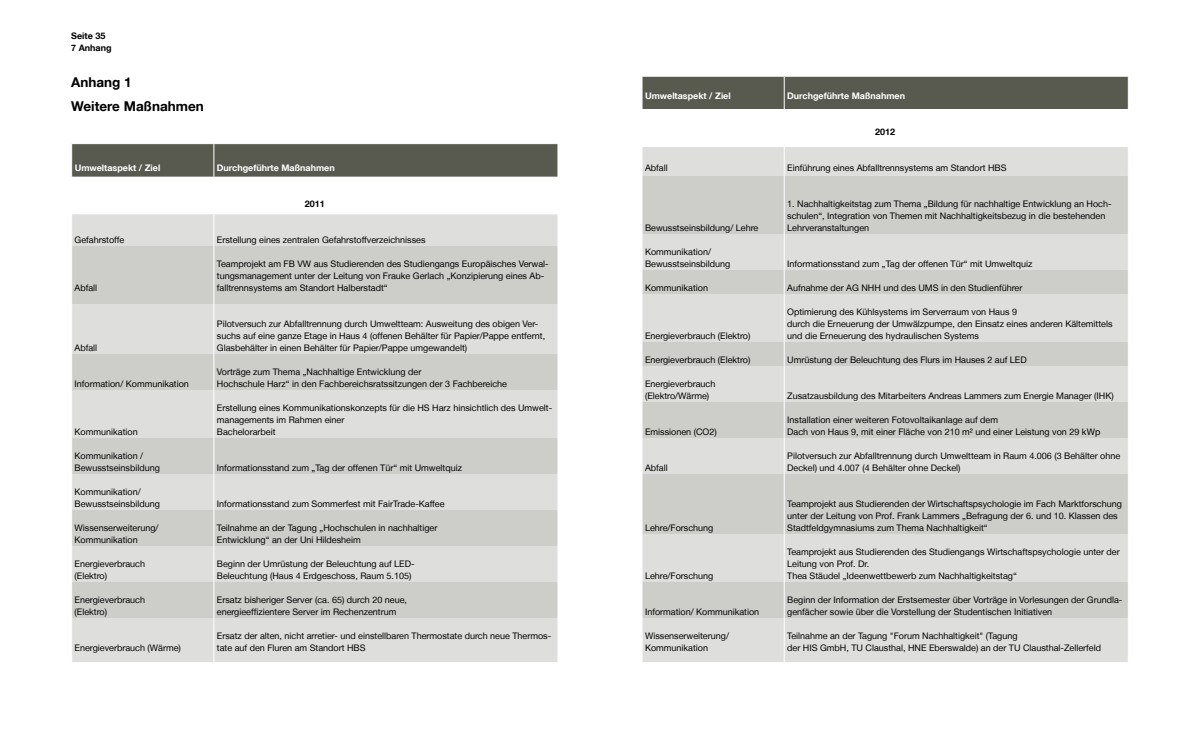
<style>
.page{position:relative;width:1200px;height:750px;background:#fff}
.page>*{position:absolute;margin:0;border:0;box-sizing:border-box;transform-origin:0 0}
.t1{font:700 13.5px/24px "Helvetica Neue LT";color:#000}
.t2{font:9px/12px "Helvetica Neue LT";color:#000}
.t3{font:700 9px "Helvetica Neue LT";color:#fff}
.t4{font:9px/12px "Helvetica Neue LT";color:#020203}
.t5{font:700 9px/12px "Helvetica Neue LT";color:#000}
</style>
<div class="page">
<div style="left:72px;top:144px;width:486px;height:33px;background:#58594f"></div>
<div style="left:72px;top:214px;width:486px;height:448px;background:#dededc"></div>
<svg style="left:72px;top:246px;width:486px;height:372px;background:#d4d4d2"></svg>
<hr style="left:214px;top:144px;width:1px;height:33px;background:#fff">
<hr style="left:214px;top:214px;width:1px;height:32px;background:#fff">
<hr style="left:214px;top:246px;width:1px;height:58px;background:#fff">
<hr style="left:214px;top:304px;width:1px;height:50px;background:#fff">
<hr style="left:214px;top:354px;width:1px;height:36px;background:#fff">
<hr style="left:214px;top:390px;width:1px;height:48px;background:#fff">
<hr style="left:214px;top:438px;width:1px;height:36px;background:#fff">
<hr style="left:214px;top:474px;width:1px;height:36px;background:#fff">
<hr style="left:214px;top:510px;width:1px;height:36px;background:#fff">
<hr style="left:214px;top:546px;width:1px;height:36px;background:#fff">
<hr style="left:214px;top:582px;width:1px;height:36px;background:#fff">
<hr style="left:214px;top:618px;width:1px;height:44px;background:#fff">
<div style="left:643px;top:77px;width:485px;height:32px;background:#58594f"></div>
<div style="left:643px;top:147px;width:485px;height:515px;background:#dededc"></div>
<svg style="left:643px;top:176px;width:485px;height:442px;background:#d4d4d2"></svg>
<hr style="left:784px;top:77px;width:1px;height:32px;background:#fff">
<svg style="left:784px;top:147px;width:1px;height:29px"></svg>
<hr style="left:784px;top:176px;width:1px;height:58px;background:#fff">
<hr style="left:784px;top:234px;width:1px;height:36px;background:#fff">
<svg style="left:784px;top:270px;width:1px;height:24px"></svg>
<hr style="left:784px;top:294px;width:1px;height:48px;background:#fff">
<svg style="left:784px;top:342px;width:1px;height:24px"></svg>
<hr style="left:784px;top:366px;width:1px;height:36px;background:#fff">
<hr style="left:784px;top:402px;width:1px;height:36px;background:#fff">
<hr style="left:784px;top:438px;width:1px;height:36px;background:#fff">
<hr style="left:784px;top:474px;width:1px;height:60px;background:#fff">
<hr style="left:784px;top:534px;width:1px;height:48px;background:#fff">
<hr style="left:784px;top:582px;width:1px;height:36px;background:#fff">
<hr style="left:784px;top:618px;width:1px;height:44px;background:#fff">
<svg style="left:642px;top:147px;width:1px;height:29px"></svg>
<svg style="left:642px;top:270px;width:1px;height:24px"></svg>
<svg style="left:642px;top:342px;width:1px;height:24px"></svg>
<p class="t5" style="left:71px;top:30px;width:42px">Seite 35<br>7 Anhang</p>
<h1 class="t1" style="left:71px;top:70px;width:134px">Anhang 1<br>Weitere Maßnahmen</h1>
<p class="t3" style="left:75px;top:162px;width:87px">Umweltaspekt / Ziel</p>
<p class="t3" style="left:217px;top:162px;width:119px">Durchgeführte Maßnahmen</p>
<p class="t5" style="left:305px;top:198px;width:22px">2011</p>
<p class="t2" style="left:75px;top:234px;width:51px">Gefahrstoffe</p>
<p class="t2" style="left:217px;top:234px;width:210px">Erstellung eines zentralen Gefahrstoffverzeichnisses</p>
<p class="t2" style="left:75px;top:282px;width:24px">Abfall</p>
<p class="t2" style="left:217px;top:258px;width:333px">Teamprojekt am FB VW aus Studierenden des Studiengangs Europäisches Verwal&shy;tungsmanagement unter der Leitung von Frauke Gerlach „Konzipierung eines Ab&shy;falltrennsystems am Standort Halberstadt“</p>
<p class="t2" style="left:75px;top:342px;width:24px">Abfall</p>
<p class="t2" style="left:217px;top:318px;width:330px">Pilotversuch zur Abfalltrennung durch Umweltteam: Ausweitung des obigen Ver&shy;suchs auf eine ganze Etage in Haus 4 (offenen Behälter für Papier/Pappe entfernt,<br>Glasbehälter in einen Behälter für Papier/Pappe umgewandelt)</p>
<p class="t2" style="left:75px;top:378px;width:116px">Information/ Kommunikation</p>
<p class="t2" style="left:217px;top:366px;width:292px">Vorträge zum Thema „Nachhaltige Entwicklung der<br>Hochschule Harz“ in den Fachbereichsratssitzungen der 3 Fachbereiche</p>
<p class="t2" style="left:75px;top:426px;width:65px">Kommunikation</p>
<p class="t2" style="left:217px;top:402px;width:337px">Erstellung eines Kommunikationskonzepts für die HS Harz hinsichtlich des Umwelt&shy;managements im Rahmen einer<br>Bachelorarbeit</p>
<p class="t4" style="left:75px;top:450px;width:87px">Kommunikation /<br>Bewusstseinsbildung</p>
<p class="t2" style="left:217px;top:462px;width:247px">Informationsstand zum „Tag der offenen Tür“ mit Umweltquiz</p>
<p class="t2" style="left:75px;top:486px;width:87px">Kommunikation/<br>Bewusstseinsbildung</p>
<p class="t2" style="left:217px;top:498px;width:229px">Informationsstand zum Sommerfest mit FairTrade-Kaffee</p>
<p class="t2" style="left:75px;top:522px;width:85px">Wissenserweiterung/<br>Kommunikation</p>
<p class="t2" style="left:217px;top:522px;width:222px">Teilnahme an der Tagung „Hochschulen in nachhaltiger<br>Entwicklung“ an der Uni Hildesheim</p>
<p class="t2" style="left:75px;top:558px;width:72px">Energieverbrauch (Elektro)</p>
<p class="t2" style="left:217px;top:558px;width:199px">Beginn der Umrüstung der Beleuchtung auf LED-<br>Beleuchtung (Haus 4 Erdgeschoss, Raum 5.105)</p>
<p class="t2" style="left:75px;top:594px;width:72px">Energieverbrauch (Elektro)</p>
<p class="t2" style="left:217px;top:594px;width:192px">Ersatz bisheriger Server (ca. 65) durch 20 neue, energieeffizientere Server im Rechenzentrum</p>
<p class="t2" style="left:75px;top:642px;width:108px">Energieverbrauch (Wärme)</p>
<p class="t2" style="left:217px;top:630px;width:336px">Ersatz der alten, nicht arretier- und einstellbaren Thermostate durch neue Thermos&shy;tate auf den Fluren am Standort HBS</p>
<p class="t3" style="left:645px;top:90px;width:87px">Umweltaspekt / Ziel</p>
<p class="t3" style="left:787px;top:90px;width:119px">Durchgeführte Maßnahmen</p>
<p class="t5" style="left:875px;top:126px;width:22px">2012</p>
<p class="t2" style="left:645px;top:162px;width:24px">Abfall</p>
<p class="t2" style="left:787px;top:162px;width:221px">Einführung eines Abfalltrennsystems am Standort HBS</p>
<p class="t2" style="left:645px;top:222px;width:115px">Bewusstseinsbildung/ Lehre</p>
<p class="t2" style="left:787px;top:198px;width:326px">1. Nachhaltigkeitstag zum Thema „Bildung für nachhaltige Entwicklung an Hoch&shy;schulen“, Integration von Themen mit Nachhaltigkeitsbezug in die bestehenden<br>Lehrveranstaltungen</p>
<p class="t2" style="left:645px;top:246px;width:87px">Kommunikation/<br>Bewusstseinsbildung</p>
<p class="t2" style="left:787px;top:258px;width:247px">Informationsstand zum „Tag der offenen Tür“ mit Umweltquiz</p>
<p class="t2" style="left:645px;top:282px;width:65px">Kommunikation</p>
<p class="t2" style="left:787px;top:282px;width:237px">Aufnahme der AG NHH und des UMS in den Studienführer</p>
<p class="t2" style="left:645px;top:330px;width:107px">Energieverbrauch (Elektro)</p>
<p class="t2" style="left:787px;top:306px;width:327px">Optimierung des Kühlsystems im Serverraum von Haus 9<br>durch die Erneuerung der Umwälzpumpe, den Einsatz eines anderen Kältemittels und die Erneuerung des hydraulischen Systems</p>
<p class="t2" style="left:645px;top:354px;width:107px">Energieverbrauch (Elektro)</p>
<p class="t2" style="left:787px;top:354px;width:241px">Umrüstung der Beleuchtung des Flurs im Hauses 2 auf LED</p>
<p class="t2" style="left:645px;top:378px;width:72px">Energieverbrauch (Elektro/Wärme)</p>
<p class="t2" style="left:787px;top:390px;width:328px">Zusatzausbildung des Mitarbeiters Andreas Lammers zum Energie Manager (IHK)</p>
<p class="t2" style="left:645px;top:426px;width:73px">Emissionen (CO2)</p>
<p class="t2" style="left:787px;top:414px;width:315px">Installation einer weiteren Fotovoltaikanlage auf dem<br>Dach von Haus 9, mit einer Fläche von 210 m² und einer Leistung von 29 kWp</p>
<p class="t4" style="left:645px;top:462px;width:24px">Abfall</p>
<p class="t2" style="left:787px;top:450px;width:335px">Pilotversuch zur Abfalltrennung durch Umweltteam in Raum 4.006 (3 Behälter ohne<br>Deckel) und 4.007 (4 Behälter ohne Deckel)</p>
<p class="t2" style="left:645px;top:522px;width:70px">Lehre/Forschung</p>
<p class="t2" style="left:645px;top:570px;width:70px">Lehre/Forschung</p>
<p class="t2" style="left:787px;top:498px;width:336px">Teamprojekt aus Studierenden der Wirtschaftspsychologie im Fach Marktforschung unter der Leitung von Prof. Frank Lammers „Befragung der 6. und 10. Klassen des<br>Stadtfeldgymnasiums zum Thema Nachhaltigkeit“</p>
<p class="t2" style="left:787px;top:546px;width:334px">Teamprojekt aus Studierenden des Studiengangs Wirtschaftspsychologie unter der<br>Leitung von Prof. Dr.<br>Thea Stäudel „Ideenwettbewerb zum Nachhaltigkeitstag“</p>
<p class="t2" style="left:645px;top:606px;width:116px">Information/ Kommunikation</p>
<p class="t2" style="left:787px;top:594px;width:337px">Beginn der Information der Erstsemester über Vorträge in Vorlesungen der Grundla&shy;genfächer sowie über die Vorstellung der Studentischen Initiativen</p>
<p class="t2" style="left:645px;top:630px;width:85px">Wissenserweiterung/<br>Kommunikation</p>
<p class="t2" style="left:787px;top:630px;width:315px">Teilnahme an der Tagung "Forum Nachhaltigkeit" (Tagung<br>der HIS GmbH, TU Clausthal, HNE Eberswalde) an der TU Clausthal-Zellerfeld</p>
</div>
